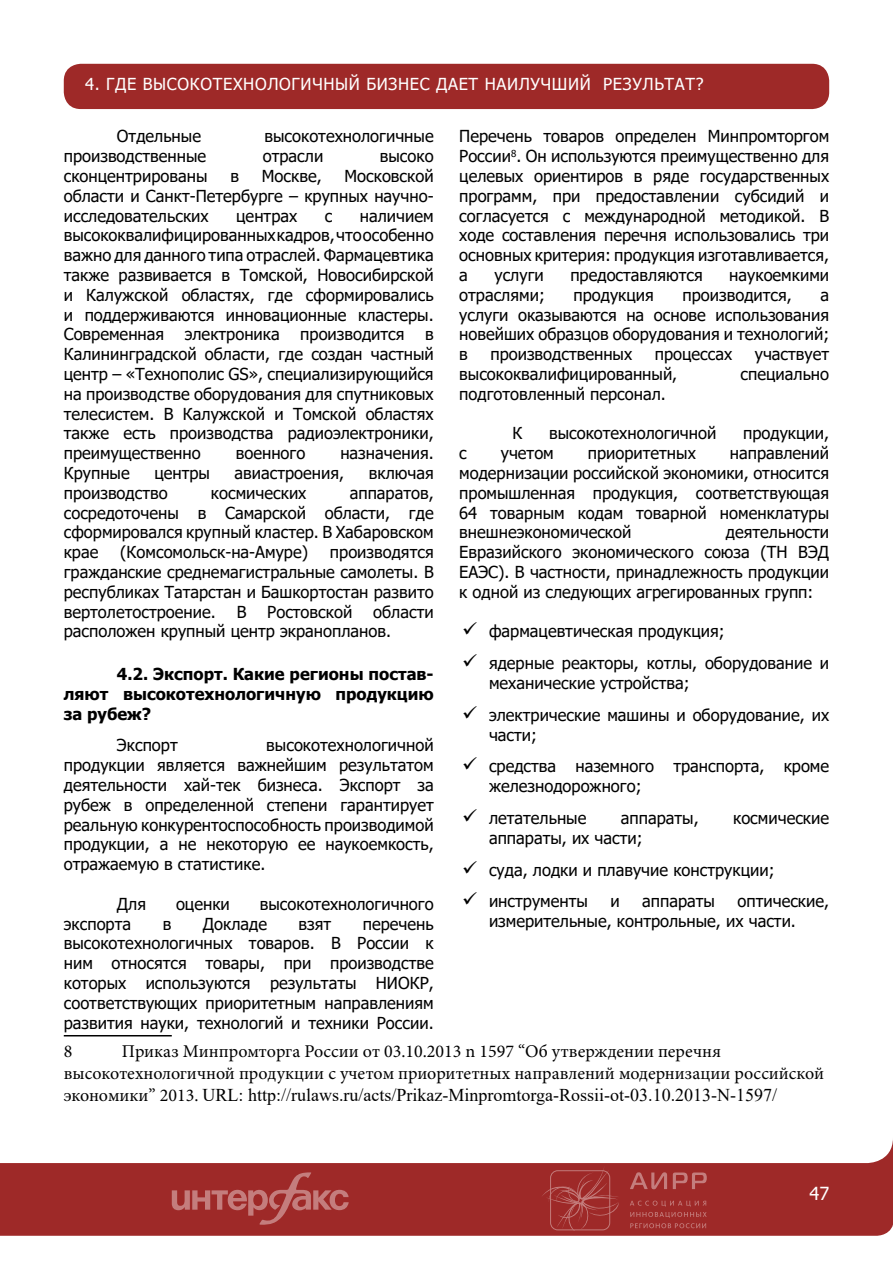
<style>
.page{position:relative;width:893px;height:1263px;background:#fff}
.page>*{position:absolute;margin:0;border:0;box-sizing:border-box;transform-origin:0 0}
.t1{font:18px/21.6px "Minion Pro";color:#000}
.t2{font:18px "Times New Roman";color:#000}
.t3{font:18px "Tahoma";color:#fff}
.t4{font:16.5px/19.8px "Tahoma";color:#000;text-align:justify}
.t5{font:700 16.5px/19.8px "Tahoma";color:#000;text-align:justify}
.t6{font:16.5px "Tahoma";letter-spacing:.04em;color:#fff}
.s1{font-family:"Minion Pro"}
</style>
<div class="page">
<div style="left:0;top:1163px;width:893px;height:73px;background:#9e2928"></div>
<div style="left:64px;top:64px;width:765px;height:45px;background:#9e2928;border-radius:17px"></div>
<svg style="left:630px;top:1172px;width:37px;height:17px"></svg>
<svg style="left:673px;top:1172px;width:34px;height:17px"></svg>
<svg style="left:630px;top:1200px;width:77px;height:28px;background:#a33635"></svg>
<svg style="left:541px;top:1166px;width:79px;height:65px;background:#a33434"></svg>
<svg style="left:172px;top:1172px;width:177px;height:53px;background:#a73e3d"></svg>
<hr style="left:64px;top:1035px;width:108px;height:1px;background:#000">
<p class="t6" style="left:85px;top:73px;width:620px">4. ГДЕ ВЫСОКОТЕХНОЛОГИЧНЫЙ БИЗНЕС ДАЕТ НАИЛУЧШИЙ РЕЗУЛЬТАТ?</p>
<p class="t4" style="left:117px;top:127px;width:86px">Отдельные</p>
<p class="t4" style="left:264px;top:127px;width:171px">высокотехнологичные</p>
<p class="t4" style="left:64px;top:147px;width:144px">производственные</p>
<p class="t4" style="left:263px;top:147px;width:62px">отрасли</p>
<p class="t4" style="left:380px;top:147px;width:55px">высоко</p>
<p class="t4" style="left:64px;top:167px;width:145px">сконцентрированы</p>
<p class="t4" style="left:230px;top:167px;width:10px">в</p>
<p class="t4" style="left:262px;top:167px;width:61px">Москве,</p>
<p class="t4" style="left:459px;top:127px;width:371px">Перечень товаров определен Минпромторгом России<sup>8</sup>. Он используются преимущественно для целевых ориентиров в ряде государственных программ, при предоставлении субсидий и согласуется с международной методикой. В ходе составления перечня использовались три основных критерия: продукция изготавливается, а</p>
<p class="t4" style="left:64px;top:167px;width:371px;text-indent:281px">Московской области и Санкт-Петербурге – крупных научно&shy;исследовательских</p>
<p class="t4" style="left:64px;top:207px;width:371px;text-indent:296px">наличием высококвалифицированных кадров, что особенно важно для данного типа отраслей. Фармацевтика также развивается в Томской, Новосибирской и Калужской областях, где сформировались и поддерживаются инновационные кластеры.<br>Современная электроника производится в Калининградской области, где создан частный центр – «Технополис GS», специализирующийся на производстве оборудования для спутниковых телесистем. В Калужской и Томской областях также есть производства радиоэлектроники, преимущественно</p>
<p class="t4" style="left:236px;top:207px;width:63px">центрах</p>
<p class="t4" style="left:325px;top:207px;width:9px">с</p>
<p class="t4" style="left:494px;top:266px;width:51px">услуги</p>
<p class="t4" style="left:570px;top:266px;width:134px">предоставляются</p>
<p class="t4" style="left:729px;top:266px;width:101px">наукоемкими</p>
<p class="t4" style="left:459px;top:286px;width:87px">отраслями;</p>
<p class="t4" style="left:573px;top:286px;width:82px">продукция</p>
<p class="t4" style="left:682px;top:286px;width:111px">производится,</p>
<p class="t4" style="left:459px;top:286px;width:371px;text-indent:361px">а услуги оказываются на основе использования новейших образцов оборудования и технологий; в</p>
<p class="t4" style="left:490px;top:345px;width:143px">производственных</p>
<p class="t4" style="left:655px;top:345px;width:79px">процессах</p>
<p class="t4" style="left:755px;top:345px;width:76px">участвует</p>
<p class="t4" style="left:459px;top:365px;width:220px">высококвалифицированный,</p>
<p class="t4" style="left:740px;top:365px;width:90px">специально</p>
<p class="t4" style="left:459px;top:385px;width:208px">подготовленный персонал.</p>
<p class="t4" style="left:512px;top:424px;width:11px">К</p>
<p class="t4" style="left:549px;top:424px;width:169px">высокотехнологичной</p>
<p class="t4" style="left:743px;top:424px;width:88px">продукции,</p>
<p class="t4" style="left:459px;top:444px;width:9px">с</p>
<p class="t4" style="left:501px;top:444px;width:55px">учетом</p>
<p class="t4" style="left:588px;top:444px;width:110px">приоритетных</p>
<p class="t4" style="left:459px;top:444px;width:371px;text-indent:271px">направлений модернизации российской экономики, относится промышленная продукция, соответствующая 64 товарным кодам товарной номенклатуры внешнеэкономической</p>
<p class="t4" style="left:236px;top:444px;width:71px">военного</p>
<p class="t4" style="left:340px;top:444px;width:95px">назначения.</p>
<p class="t4" style="left:64px;top:464px;width:67px">Крупные</p>
<p class="t4" style="left:154px;top:464px;width:57px">центры</p>
<p class="t4" style="left:235px;top:464px;width:111px">авиастроения,</p>
<p class="t4" style="left:369px;top:464px;width:66px">включая</p>
<p class="t4" style="left:64px;top:484px;width:105px">производство</p>
<p class="t4" style="left:211px;top:484px;width:97px">космических</p>
<p class="t4" style="left:64px;top:484px;width:371px;text-indent:286px">аппаратов, сосредоточены в Самарской области, где сформировался крупный кластер. В Хабаровском крае</p>
<p class="t4" style="left:459px;top:523px;width:371px;text-indent:267px">деятельности Евразийского экономического союза (ТН ВЭД ЕАЭС). В частности, принадлежность продукции к одной из следующих агрегированных групп:</p>
<p class="t4" style="left:462px;top:622px;width:264px">✓ фармацевтическая продукция;</p>
<p class="t4" style="left:489px;top:654px;width:342px;text-indent:-27px">✓ ядерные реакторы, котлы, оборудование и механические устройства;</p>
<p class="t4" style="left:489px;top:706px;width:342px;text-indent:-27px">✓ электрические машины и оборудование, их части;</p>
<p class="t4" style="left:489px;top:757px;width:342px;text-indent:-27px">✓ средства наземного транспорта, кроме железнодорожного;</p>
<p class="t4" style="left:462px;top:809px;width:126px">✓ летательные</p>
<p class="t4" style="left:621px;top:809px;width:79px">аппараты,</p>
<p class="t4" style="left:733px;top:809px;width:98px">космические</p>
<p class="t4" style="left:489px;top:829px;width:155px">аппараты, их части;</p>
<p class="t4" style="left:462px;top:861px;width:314px">✓ суда, лодки и плавучие конструкции;</p>
<p class="t4" style="left:462px;top:892px;width:127px">✓ инструменты</p>
<p class="t4" style="left:610px;top:892px;width:11px">и</p>
<p class="t4" style="left:642px;top:892px;width:74px">аппараты</p>
<p class="t4" style="left:120px;top:543px;width:189px">(Комсомольск-на-Амуре)</p>
<p class="t4" style="left:64px;top:543px;width:371px;text-indent:266px">производятся гражданские среднемагистральные самолеты. В республиках Татарстан и Башкортостан развито вертолетостроение.</p>
<p class="t4" style="left:237px;top:603px;width:11px">В</p>
<p class="t4" style="left:267px;top:603px;width:87px">Ростовской</p>
<p class="t4" style="left:64px;top:603px;width:371px;text-indent:309px">области расположен крупный центр экранопланов.</p>
<p class="t5" style="left:64px;top:665px;width:371px;text-indent:53px">4.2. Экспорт. Какие регионы постав&shy;ляют высокотехнологичную продукцию за рубеж?</p>
<p class="t4" style="left:117px;top:736px;width:62px">Экспорт</p>
<p class="t4" style="left:64px;top:736px;width:371px;text-indent:203px">высокотехнологичной продукции является важнейшим результатом деятельности хай-тек бизнеса. Экспорт за рубеж в определенной степени гарантирует реальную конкурентоспособность производимой продукции, а не некоторую ее наукоемкость, отражаемую в статистике.</p>
<p class="t4" style="left:117px;top:895px;width:31px">Для</p>
<p class="t4" style="left:176px;top:895px;width:55px">оценки</p>
<p class="t4" style="left:260px;top:895px;width:175px">высокотехнологичного</p>
<p class="t4" style="left:64px;top:915px;width:69px">экспорта</p>
<p class="t4" style="left:163px;top:915px;width:10px">в</p>
<p class="t4" style="left:203px;top:915px;width:66px">Докладе</p>
<p class="t4" style="left:299px;top:915px;width:34px">взят</p>
<p class="t4" style="left:489px;top:892px;width:342px;text-indent:248px">оптические, измерительные, контрольные, их части.</p>
<p class="t4" style="left:64px;top:915px;width:371px;text-indent:299px">перечень высокотехнологичных товаров. В России к ним относятся товары, при производстве которых используются результаты НИОКР, соответствующих приоритетным направлениям развития науки, технологий и техники России.</p>
<p class="t1" style="left:64px;top:1041px;width:10px">8</p>
<p class="t1" style="left:64px;top:1041px;width:762px;text-indent:58px">Приказ Минпромторга России от 03.10.2013 n 1597 “Об утверждении перечня высокотехнологичной продукции с учетом приоритетных направлений модернизации российской</p>
<p class="t2" style="left:64px;top:1082px;width:715px"><span class="s1">экономики” 2013.</span> URL: http://rulaws.ru/acts/Prikaz-Minpromtorga-Rossii-ot-03.10.2013-N-1597/</p>
<p class="t3" style="left:809px;top:1181px;width:21px">47</p>
</div>
